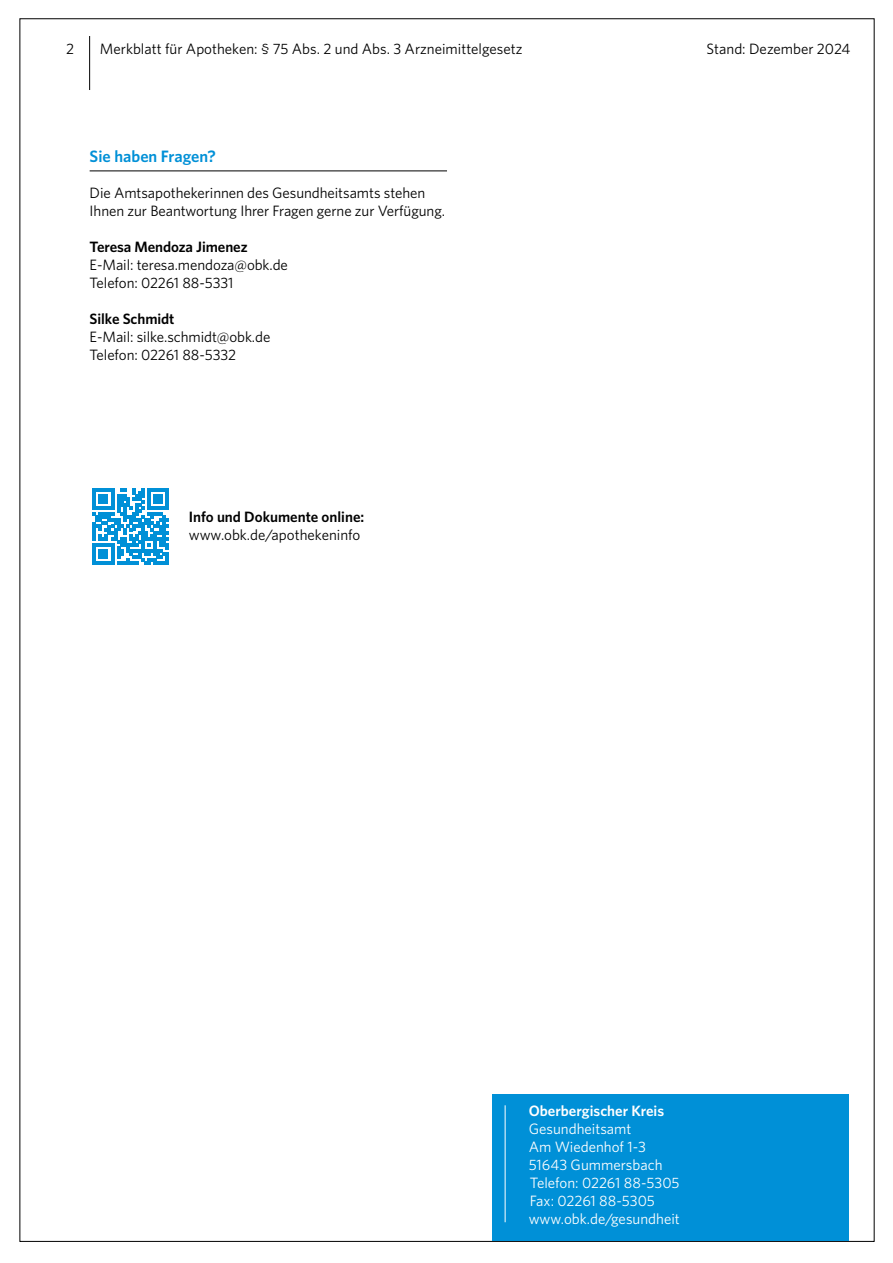
<style>
.page{position:relative;width:893px;height:1263px;background:#fff}
.page>*{position:absolute;margin:0;border:0;box-sizing:border-box;transform-origin:0 0}
.t1{font:600 16.5px "Whitney";color:#0090d7}
.t2{font:15px/18px "Whitney";letter-spacing:-.005em;color:#000}
.t3{font:15px/18px "Whitney";color:#fff}
.t4{font:600 15px "Whitney";letter-spacing:-.005em;color:#000}
.t5{font:600 15px "Whitney";color:#fff}
</style>
<div class="page">
<hr style="left:89px;top:36px;width:1px;height:54px;background:#000">
<div style="left:492px;top:1094px;width:356px;height:147px;background:#0090d7"></div>
<hr style="left:90px;top:171px;width:357px;height:1px;background:#000">
<hr style="left:505px;top:1105px;width:1px;height:117px;background:#fff">
<svg style="left:93px;top:488px;width:76px;height:76px"></svg>
<p class="t2" style="left:66px;top:39px;width:10px">2</p>
<p class="t2" style="left:98px;top:39px;width:214px">Tit l in der B Musterseite angeben</p>
<p class="t2" style="left:760px;top:39px;width:90px">Stand: Datum</p>
<p class="t2" style="left:100px;top:39px;width:424px">Merkblatt für Apotheken: § 75 Abs. 2 und Abs. 3 Arzneimittelgesetz</p>
<p class="t2" style="left:706px;top:39px;width:145px">Stand: Dezember 2024</p>
<p class="t1" style="left:90px;top:145px;width:128px">Sie haben Fragen?</p>
<p class="t2" style="left:90px;top:183px;width:357px">Die Amtsapothekerinnen des Gesundheitsamts stehen<br>Ihnen zur Beantwortung Ihrer Fragen gerne zur Verfügung.</p>
<p class="t4" style="left:90px;top:237px;width:160px">Teresa Mendoza Jimenez</p>
<p class="t2" style="left:90px;top:255px;width:200px">E-Mail: teresa.mendoza@obk.de<br>Telefon: 02261 88-5331</p>
<p class="t4" style="left:90px;top:309px;width:86px">Silke Schmidt</p>
<p class="t2" style="left:90px;top:327px;width:182px">E-Mail: silke.schmidt@obk.de<br>Telefon: 02261 88-5332</p>
<p class="t4" style="left:189px;top:507px;width:177px">Info und Dokumente online:</p>
<p class="t2" style="left:189px;top:525px;width:173px">www.obk.de/apothekeninfo</p>
<p class="t5" style="left:529px;top:1101px;width:137px">Oberbergischer Kreis</p>
<p class="t3" style="left:529px;top:1119px;width:153px">Gesundheitsamt<br>Am Wiedenhof 1-3<br>51643 Gummersbach<br>Telefon: 02261 88-5305<br>Fax: 02261 88-5305 www.obk.de/gesundheit</p>
</div>
